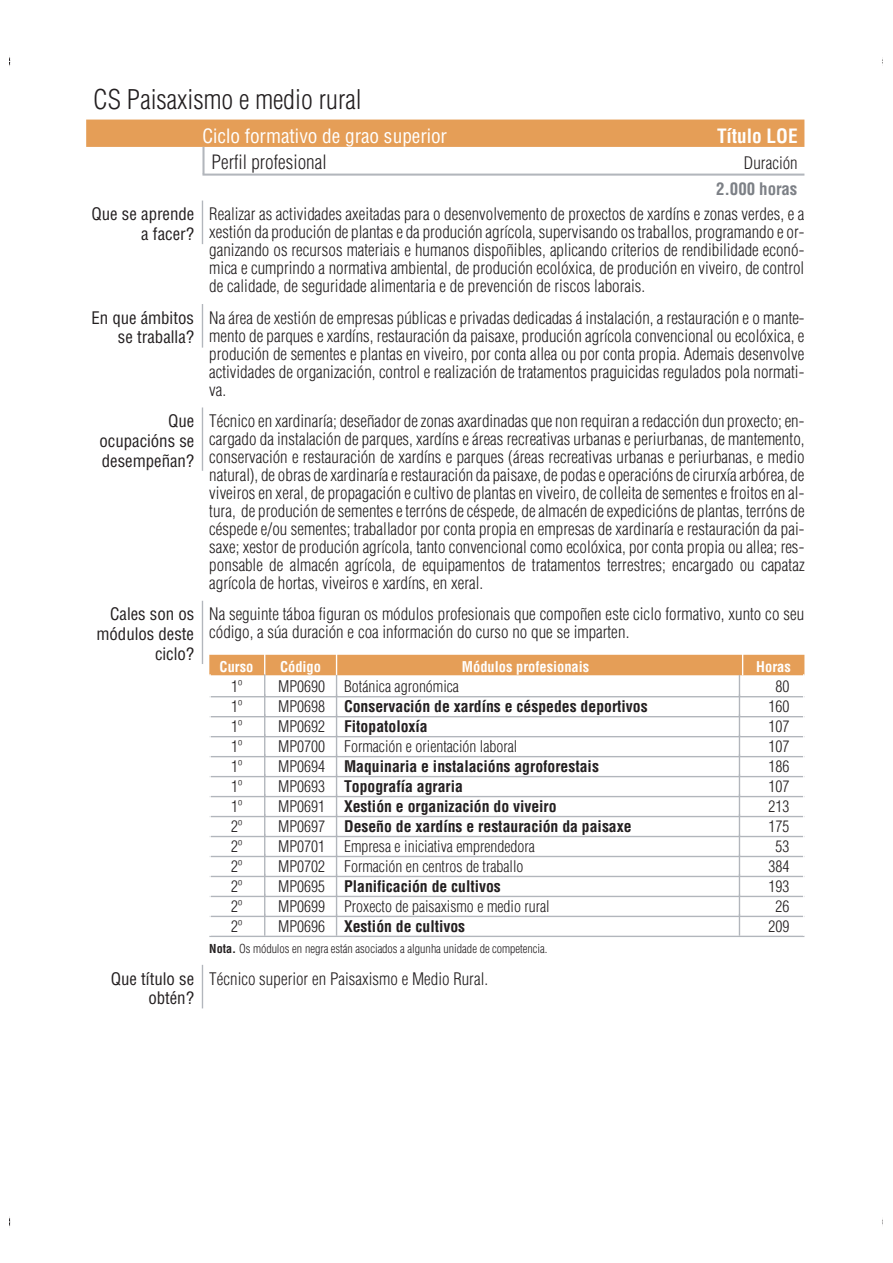
<style>
.page{position:relative;width:893px;height:1263px;background:#fff}
.page>*{position:absolute;margin:0;border:0;box-sizing:border-box;transform-origin:0 0}
.t1{font:300 condensed 26.55px "Helvetica";color:#231f20}
.t2{font:condensed 19.35px "Helvetica";letter-spacing:-.005em;color:#fff}
.t3{font:300 condensed 19.35px "Helvetica";letter-spacing:.005em;color:#231f20}
.t4{font:700 condensed 19.35px "Helvetica";letter-spacing:-.005em;color:#fff}
.t5{font:300 condensed 16.95px/18px "Helvetica";color:#231f20;text-align:justify}
.t6{font:condensed 16.95px/19.6px "Helvetica";color:#231f20;text-align:right}
.t7{font:700 condensed 16.95px "Helvetica";letter-spacing:-.005em;color:#7c8086}
.t8{font:700 condensed 15.75px "Helvetica";color:#231f20}
.t9{font:300 condensed 15.75px "Helvetica";color:#231f20}
.t10{font:700 condensed 14.55px "Helvetica";color:#fff}
.t11{font:300 condensed 12px "Helvetica";letter-spacing:-.005em;color:#231f20}
.s1{font-weight:300}
.s2{font-weight:700}
</style>
<div class="page">
<div style="left:86px;top:120px;width:718px;height:27px;background:#e59e57"></div>
<hr style="left:202px;top:147px;width:3px;height:27px;background:#b2b6bc">
<hr style="left:202px;top:174px;width:602px;height:2px;background:#b2b6bc">
<hr style="left:202px;top:201px;width:1px;height:43px;background:#b2b6bc">
<hr style="left:202px;top:304px;width:1px;height:44px;background:#b2b6bc">
<hr style="left:202px;top:408px;width:1px;height:63px;background:#b2b6bc">
<hr style="left:202px;top:601px;width:1px;height:63px;background:#b2b6bc">
<div style="left:209px;top:655px;width:595px;height:20px;background:#e59e57"></div>
<hr style="left:209px;top:696px;width:595px;height:1px;background:#b2b6bc">
<hr style="left:209px;top:674px;width:2px;height:22px;background:#fff">
<hr style="left:209px;top:716px;width:595px;height:1px;background:#b2b6bc">
<hr style="left:209px;top:694px;width:2px;height:22px;background:#fff">
<hr style="left:209px;top:736px;width:595px;height:1px;background:#b2b6bc">
<hr style="left:209px;top:714px;width:2px;height:22px;background:#fff">
<hr style="left:209px;top:756px;width:595px;height:1px;background:#b2b6bc">
<hr style="left:209px;top:734px;width:2px;height:22px;background:#fff">
<hr style="left:209px;top:776px;width:595px;height:1px;background:#b2b6bc">
<hr style="left:209px;top:754px;width:2px;height:22px;background:#fff">
<hr style="left:209px;top:796px;width:595px;height:1px;background:#b2b6bc">
<hr style="left:209px;top:774px;width:2px;height:22px;background:#fff">
<hr style="left:209px;top:816px;width:595px;height:1px;background:#b2b6bc">
<hr style="left:209px;top:794px;width:2px;height:22px;background:#fff">
<hr style="left:209px;top:836px;width:595px;height:1px;background:#b2b6bc">
<hr style="left:209px;top:814px;width:2px;height:22px;background:#fff">
<hr style="left:209px;top:856px;width:595px;height:1px;background:#b2b6bc">
<hr style="left:209px;top:834px;width:2px;height:22px;background:#fff">
<hr style="left:209px;top:876px;width:595px;height:1px;background:#b2b6bc">
<hr style="left:209px;top:854px;width:2px;height:22px;background:#fff">
<hr style="left:209px;top:896px;width:595px;height:1px;background:#b2b6bc">
<hr style="left:209px;top:874px;width:2px;height:22px;background:#fff">
<hr style="left:209px;top:916px;width:595px;height:1px;background:#b2b6bc">
<hr style="left:209px;top:894px;width:2px;height:22px;background:#fff">
<hr style="left:209px;top:936px;width:595px;height:1px;background:#b2b6bc">
<hr style="left:209px;top:914px;width:2px;height:22px;background:#fff">
<svg style="left:264px;top:655px;width:1px;height:281px"></svg>
<svg style="left:336px;top:655px;width:1px;height:281px"></svg>
<svg style="left:739px;top:654px;width:4px;height:282px"></svg>
<svg style="left:803px;top:674px;width:1px;height:243px"></svg>
<hr style="left:202px;top:965px;width:1px;height:43px;background:#b2b6bc">
<h1 class="t1" style="left:93px;top:89px;width:270px">CS Paisaxismo e medio rural</h1>
<p class="t2" style="left:202px;top:128px;width:246px">Ciclo formativo de grao superior</p>
<p class="t4" style="left:717px;top:128px;width:82px">Título LOE</p>
<p class="t3" style="left:211px;top:155px;width:117px">Perfil profesional</p>
<p class="t5" style="left:744px;top:156px;width:55px">Duración</p>
<p class="t7" style="left:716px;top:182px;width:83px">2.000 horas</p>
<p class="t6" style="left:91px;top:206px;width:104px">Que se aprende a facer?</p>
<p class="t5" style="left:209px;top:206px;width:597px">Rea li zar as ac ti vi da des axei ta das para o de sen vol ve men to de pro xec tos de xar díns e zo nas ver des, e a xes tión da pro du ción de plan tas e da pro du ción agrí co la, su per vi san do os tra ba llos, pro gra man do e or - ga ni zan do os re cur sos ma te riais e hu ma nos dis po ñi bles, apli can do cri te rios de ren di bi li da de eco nó - mi ca e cum prin do a nor ma ti va am bien tal, de pro du ción eco ló xi ca, de pro du ción en vi vei ro, de con trol de ca li da de, de se gu ri da de ali men ta ria e de pre ven ción de ris cos la bo rais.</p>
<p class="t6" style="left:91px;top:309px;width:104px">En que ámbitos se traballa?</p>
<p class="t5" style="left:209px;top:310px;width:597px">Na área de xes tión de em pre sas pú bli cas e pri va das de di ca das á ins ta la ción, a res tau ra ción e o man te - men to de par ques e xar díns, res tau ra ción da pai sa xe, pro du ción agrí co la con ven cio nal ou eco ló xi ca, e pro du ción de se men tes e plan tas en vi vei ro, por con ta allea ou por con ta pro pia. Ade mais de sen vol ve ac ti vi da des de or ga ni za ción, con trol e rea li za ción de tra ta men tos pra gui ci das re gu la dos pola nor ma ti - va.</p>
<p class="t6" style="left:99px;top:413px;width:96px;text-align:justify;text-indent:69px">Que ocupacións se desempeñan?</p>
<p class="t5" style="left:209px;top:413px;width:597px">Téc ni co en xar di na ría; de se ña dor de zo nas axar di na das que non re qui ran a re dac ción dun pro xec to; en - car ga do da ins ta la ción de par ques, xar díns e áreas re crea ti vas ur ba nas e pe riur ba nas, de man te men to, con ser va ción e res tau ra ción de xar díns e par ques (áreas re crea ti vas ur ba nas e pe riur ba nas, e me dio na tu ral), de obras de xar di na ría e res tau ra ción da pai sa xe, de po das e ope ra cións de ci rur xía ar bó rea, de vi vei ros en xe ral, de pro pa ga ción e cul ti vo de plan tas en vi vei ro, de co llei ta de se men tes e froi tos en al - tu ra, de pro du ción de se men tes e te rróns de cés pe de, de al ma cén de ex pe di cións de plan tas, te rróns de cés pe de e/ou se men tes; tra ba lla dor por con ta pro pia en em pre sas de xar di na ría e res tau ra ción da pai - sa xe; xes tor de pro du ción agrí co la, tan to con ven cio nal como eco ló xi ca, por con ta pro pia ou allea; res - pon sa ble de al ma cén agrí co la, de equi pa men tos de tra ta men tos te rres tres; en car ga do ou ca pa taz agrí co la de hor tas, vi vei ros e xar díns, en xe ral.</p>
<p class="t6" style="left:97px;top:606px;width:99px">Cales son os módulos deste ciclo?</p>
<p class="t5" style="left:209px;top:607px;width:596px">Na seguinte táboa figuran os módulos profesionais que compoñen este ciclo formativo, xunto co seu código, a súa duración e coa información do curso no que se imparten.</p>
<p class="t10" style="left:220px;top:661px;width:35px">Curso</p>
<p class="t10" style="left:280px;top:661px;width:43px">Código</p>
<p class="t10" style="left:462px;top:661px;width:129px">Módulos profesionais</p>
<p class="t10" style="left:756px;top:661px;width:36px">Horas</p>
<p class="t9" style="left:231px;top:680px;width:13px">1º</p>
<p class="t9" style="left:278px;top:680px;width:182px">MP0690 Botánica agronómica</p>
<p class="t9" style="left:775px;top:680px;width:15px">80</p>
<p class="t9" style="left:231px;top:700px;width:13px">1º</p>
<p class="t8" style="left:278px;top:700px;width:371px"><span class="s1">MP0698</span> Conservación de xardíns e céspedes deportivos</p>
<p class="t9" style="left:768px;top:700px;width:22px">160</p>
<p class="t9" style="left:231px;top:720px;width:13px">1º</p>
<p class="t8" style="left:278px;top:720px;width:151px"><span class="s1">MP0692</span> Fitopatoloxía</p>
<p class="t9" style="left:768px;top:720px;width:22px">107</p>
<p class="t9" style="left:231px;top:740px;width:13px">1º</p>
<p class="t9" style="left:278px;top:740px;width:241px">MP0700 Formación e orientación laboral</p>
<p class="t9" style="left:768px;top:740px;width:22px">107</p>
<p class="t9" style="left:231px;top:760px;width:13px">1º</p>
<p class="t8" style="left:278px;top:760px;width:322px"><span class="s1">MP0694</span> Maquinaria e instalacións agroforestais</p>
<p class="t9" style="left:768px;top:760px;width:22px">186</p>
<p class="t9" style="left:231px;top:780px;width:13px">1º</p>
<p class="t8" style="left:278px;top:780px;width:186px"><span class="s1">MP0693</span> Topografía agraria</p>
<p class="t9" style="left:768px;top:780px;width:22px">107</p>
<p class="t9" style="left:231px;top:800px;width:13px">1º</p>
<p class="t8" style="left:278px;top:800px;width:280px"><span class="s1">MP0691</span> Xestión e organización do viveiro</p>
<p class="t9" style="left:768px;top:800px;width:22px">213</p>
<p class="t9" style="left:231px;top:820px;width:13px">2º</p>
<p class="t8" style="left:278px;top:820px;width:355px"><span class="s1">MP0697</span> Deseño de xardíns e restauración da paisaxe</p>
<p class="t9" style="left:768px;top:820px;width:22px">175</p>
<p class="t9" style="left:231px;top:840px;width:13px">2º</p>
<p class="t9" style="left:278px;top:840px;width:258px">MP0701 Empresa e iniciativa emprendedora</p>
<p class="t9" style="left:775px;top:840px;width:15px">53</p>
<p class="t9" style="left:231px;top:860px;width:13px">2º</p>
<p class="t9" style="left:278px;top:860px;width:247px">MP0702 Formación en centros de traballo</p>
<p class="t9" style="left:768px;top:860px;width:22px">384</p>
<p class="t9" style="left:231px;top:880px;width:13px">2º</p>
<p class="t8" style="left:278px;top:880px;width:224px"><span class="s1">MP0695</span> Planificación de cultivos</p>
<p class="t9" style="left:768px;top:880px;width:22px">193</p>
<p class="t9" style="left:231px;top:900px;width:13px">2º</p>
<p class="t9" style="left:278px;top:900px;width:273px">MP0699 Proxecto de paisaxismo e medio rural</p>
<p class="t9" style="left:775px;top:900px;width:15px">26</p>
<p class="t9" style="left:231px;top:920px;width:13px">2º</p>
<p class="t8" style="left:278px;top:920px;width:189px"><span class="s1">MP0696</span> Xestión de cultivos</p>
<p class="t9" style="left:768px;top:920px;width:22px">209</p>
<p class="t11" style="left:209px;top:944px;width:340px"><span class="s2">Nota.</span> Os módulos en negra están asociados a algunha unidade de competencia.</p>
<p class="t6" style="left:111px;top:970px;width:85px">Que título se obtén?</p>
<p class="t5" style="left:209px;top:971px;width:280px">Técnico superior en Paisaxismo e Medio Rural.</p>
</div>
